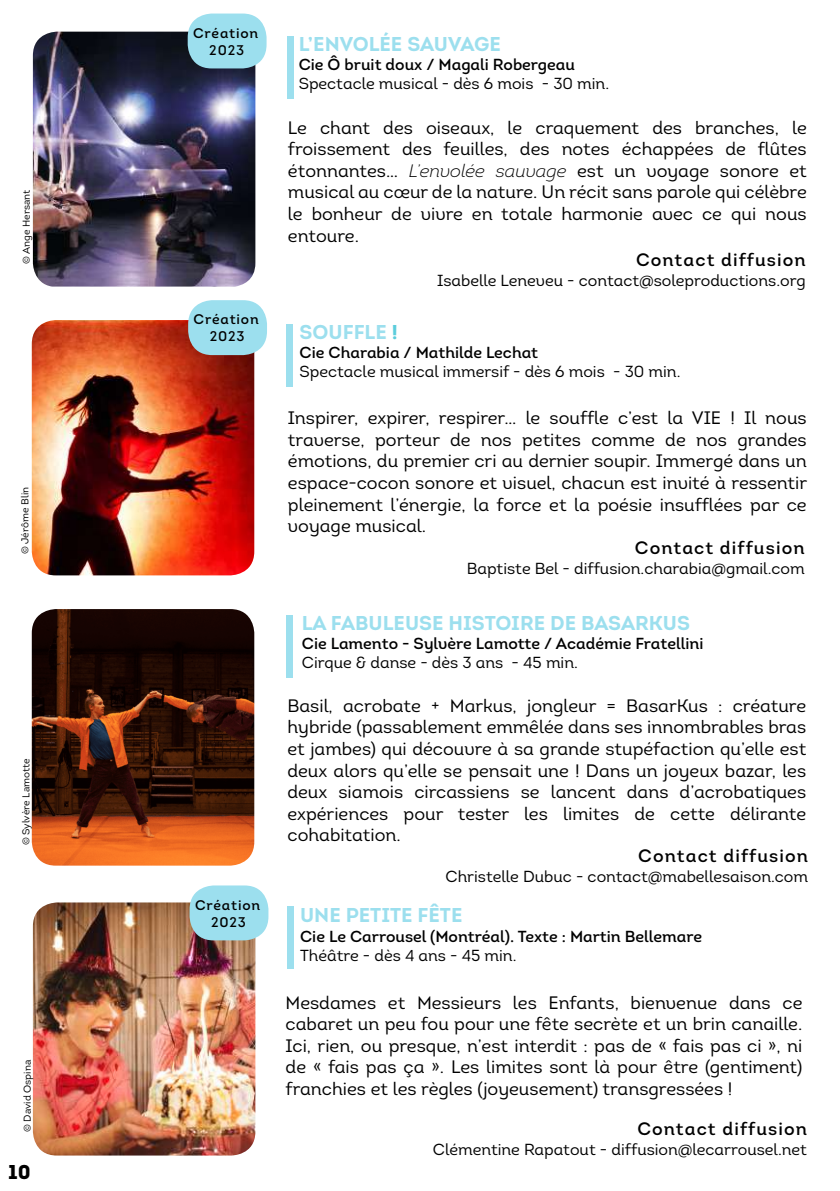
<style>
.page{position:relative;width:840px;height:1191px;background:#fff}
.page>*{position:absolute;margin:0;border:0;box-sizing:border-box;transform-origin:0 0}
.t1{font:20px "Intro Bold Alt";color:#9cdfee}
.t2{font:900 20px "Intro";color:#000}
.t3{font:18px/21.6px "Intro Regular Alt";color:#000;text-align:justify}
.t4{font:18px "Intro Semi Bold Alt";letter-spacing:.06em;color:#000}
.t5{font:16px "Intro Regular Alt";color:#000}
.t6{font:16px "Intro Semi Bold Alt";color:#000101}
.t7{font:16px "Intro Semi Bold Alt";color:#000}
.t8{font:14px/16.8px "Intro Semi Bold Alt";letter-spacing:.06em;color:#000;text-align:center}
.t9{font:10px "Intro";color:#000}
.s1{font-family:"Intro";font-weight:300;font-style:italic}
.s2{color:#5ccddc}
</style>
<div class="page">
<img style="left:33px;top:32px;width:222px;height:254px">
<div style="left:286px;top:36px;width:7px;height:62px;background:#9cdfee"></div>
<img style="left:32px;top:320px;width:222px;height:255px">
<div style="left:286px;top:324px;width:7px;height:62px;background:#9cdfee"></div>
<img style="left:32px;top:609px;width:222px;height:256px">
<div style="left:285px;top:615px;width:7px;height:62px;background:#9cdfee"></div>
<img style="left:33px;top:902px;width:222px;height:253px">
<div style="left:286px;top:906px;width:7px;height:62px;background:#9cdfee"></div>
<div style="left:188px;top:300px;width:79px;height:55px;background:#9cdfee;border-radius:24px"></div>
<div style="left:189px;top:885px;width:79px;height:55px;background:#9cdfee;border-radius:24px"></div>
<div style="left:187px;top:14px;width:79px;height:54px;background:#9cdfee;border-radius:24px"></div>
<p class="t9" style="left:20px;top:264px;width:76px;rotate:-90deg">© Ange Hersant</p>
<p class="t9" style="left:19px;top:554px;width:69px;rotate:-90deg">© Jérôme Blin</p>
<p class="t9" style="left:20px;top:845px;width:89px;rotate:-90deg">© Sylvère Lamotte</p>
<p class="t9" style="left:21px;top:1132px;width:74px;rotate:-90deg">© David Ospina</p>
<p class="t2" style="left:8px;top:1158px;width:24px">10</p>
<p class="t8" style="left:193px;top:25px;width:67px">Création<br>2023</p>
<p class="t8" style="left:193px;top:311px;width:67px">Création<br>2023</p>
<p class="t8" style="left:195px;top:896px;width:67px">Création<br>2023</p>
<p class="t1" style="left:298px;top:31px;width:204px">L’ENVOLÉE SAUVAGE</p>
<p class="t6" style="left:298px;top:54px;width:278px">Cie Ô bruit doux / Magali Robergeau</p>
<p class="t5" style="left:298px;top:74px;width:312px">Spectacle musical - dès 6 mois - 30 min.</p>
<p class="t3" style="left:288px;top:116px;width:520px">Le chant des oiseaux, le craquement des branches, le froissement des feuilles, des notes échappées de flûtes étonnantes… <span class="s1">L’envolée sauvage</span> est un voyage sonore et musical au cœur de la nature. Un récit sans parole qui célèbre le bonheur de vivre en totale harmonie avec ce qui nous entoure.</p>
<p class="t4" style="left:635px;top:248px;width:171px">Contact diffusion</p>
<p class="t5" style="left:437px;top:270px;width:370px">Isabelle Leneveu - contact@soleproductions.org</p>
<p class="t1" style="left:299px;top:319px;width:99px">SOUFFLE <span class="s2">!</span></p>
<p class="t6" style="left:299px;top:342px;width:240px">Cie Charabia / Mathilde Lechat</p>
<p class="t5" style="left:299px;top:362px;width:382px">Spectacle musical immersif - dès 6 mois - 30 min.</p>
<p class="t3" style="left:288px;top:407px;width:520px">Inspirer, expirer, respirer… le souffle c’est la VIE ! Il nous traverse, porteur de nos petites comme de nos grandes émotions, du premier cri au dernier soupir. Immergé dans un espace-cocon sonore et visuel, chacun est invité à ressentir pleinement l’énergie, la force et la poésie insufflées par ce voyage musical.</p>
<p class="t4" style="left:634px;top:536px;width:171px">Contact diffusion</p>
<p class="t5" style="left:466px;top:559px;width:339px">Baptiste Bel - diffusion.charabia@gmail.com</p>
<p class="t1" style="left:301px;top:610px;width:389px">LA FABULEUSE HISTOIRE DE BASARKUS</p>
<p class="t6" style="left:301px;top:633px;width:403px">Cie Lamento - Sylvère Lamotte / Académie Fratellini</p>
<p class="t5" style="left:301px;top:652px;width:277px">Cirque &amp; danse - dès 3 ans - 45 min.</p>
<p class="t3" style="left:287px;top:694px;width:520px">Basil, acrobate + Markus, jongleur = BasarKus : créature hybride (passablement emmêlée dans ses innombrables bras et jambes) qui découvre à sa grande stupéfaction qu’elle est deux alors qu’elle se pensait une ! Dans un joyeux bazar, les deux siamois circassiens se lancent dans d’acrobatiques expériences pour tester les limites de cette délirante cohabitation.</p>
<p class="t4" style="left:638px;top:844px;width:171px">Contact diffusion</p>
<p class="t5" style="left:445px;top:866px;width:364px">Christelle Dubuc - contact@mabellesaison.com</p>
<p class="t1" style="left:300px;top:902px;width:164px">UNE PETITE FÊTE</p>
<p class="t7" style="left:300px;top:926px;width:403px">Cie Le Carrousel (Montréal). Texte : Martin Bellemare</p>
<p class="t5" style="left:300px;top:945px;width:218px">Théâtre - dès 4 ans - 45 min.</p>
<p class="t3" style="left:285px;top:991px;width:518px">Mesdames et Messieurs les Enfants, bienvenue dans ce cabaret un peu fou pour une fête secrète et un brin canaille.<br>Ici, rien, ou presque, n’est interdit : pas de « fais pas ci », ni de « fais pas ça ». Les limites sont là pour être (gentiment) franchies et les règles (joyeusement) transgressées !</p>
<p class="t4" style="left:637px;top:1117px;width:171px">Contact diffusion</p>
<p class="t5" style="left:432px;top:1139px;width:375px">Clémentine Rapatout - diffusion@lecarrousel.net</p>
</div>
